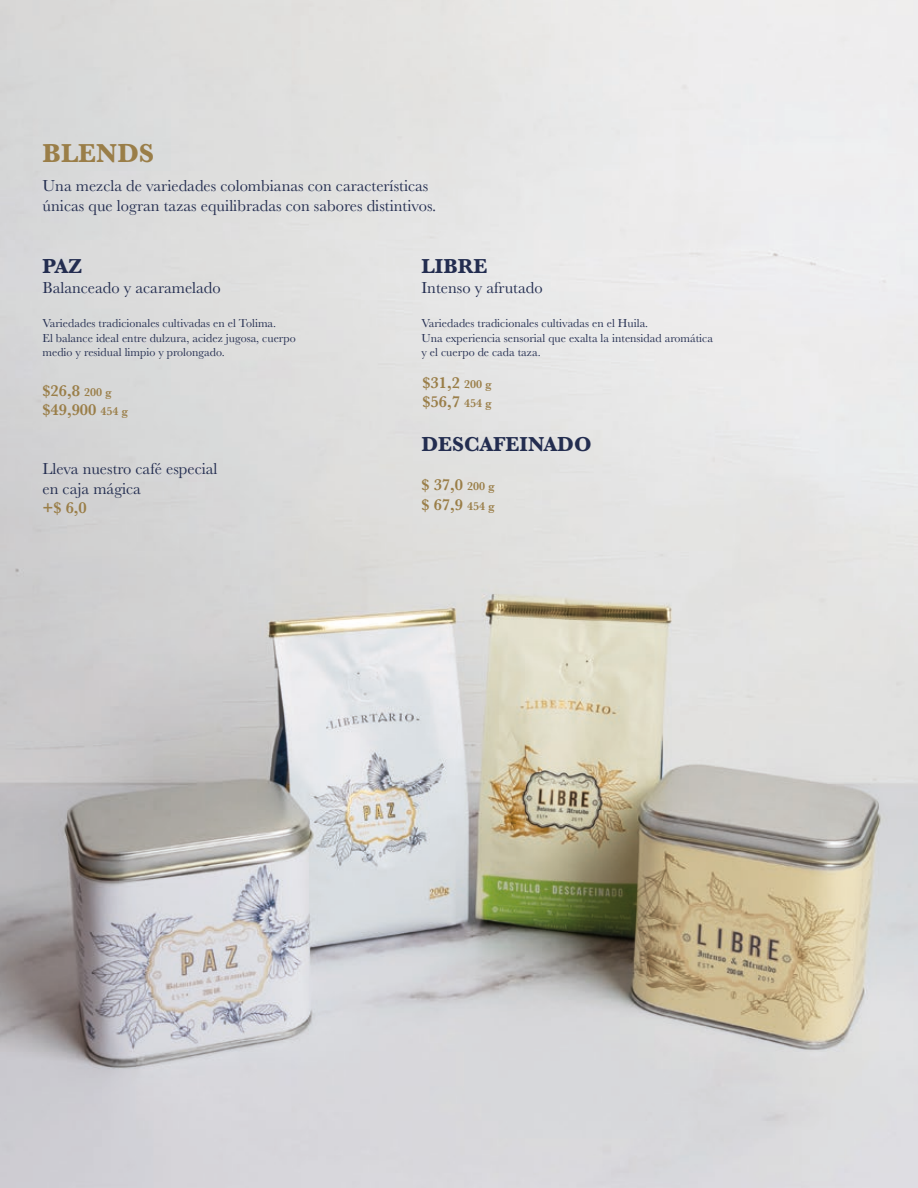
<style>
.page{position:relative;width:918px;height:1188px;background:#fff}
.page>*{position:absolute;margin:0;border:0;box-sizing:border-box;transform-origin:0 0}
.t1{font:700 27px "Baskerville";color:#9a7e48}
.t2{font:700 21px "Baskerville";color:#232d50}
.t3{font:16.5px/19.8px "Baskerville";color:#232d50}
.t4{font:600 16.5px/19.8px "Baskerville";color:#9a7e48}
.t5{font:12px/14.4px "Baskerville";color:#232d50}
.s1{font-size:12px}
</style>
<div class="page">
<img style="left:0;top:0;width:918px;height:1188px">
<h1 class="t1" style="left:43px;top:134px;width:113px">BLENDS</h1>
<h3 class="t3" style="left:43px;top:176px;width:395px">Una mezcla de variedades colombianas con características únicas que logran tazas equilibradas con sabores distintivos.</h3>
<h2 class="t2" style="left:43px;top:252px;width:41px">PAZ</h2>
<h3 class="t3" style="left:43px;top:278px;width:180px">Balanceado y acaramelado</h3>
<p class="t5" style="left:43px;top:316px;width:255px">Variedades tradicionales cultivadas en el Tolima.<br>El balance ideal entre dulzura, acidez jugosa, cuerpo medio y residual limpio y prolongado.</p>
<h3 class="t4" style="left:43px;top:380px;width:87px">$26,8 <span class="s1">200 g </span>$49,900 <span class="s1">454 g</span></h3>
<h3 class="t4" style="left:423px;top:372px;width:71px">$31,2 <span class="s1">200 g </span>$56,7 <span class="s1">454 g</span></h3>
<h2 class="t2" style="left:421px;top:429px;width:172px">DESCAFEINADO</h2>
<h3 class="t4" style="left:421px;top:475px;width:75px">$ 37,0 <span class="s1">200 g </span>$ 67,9 <span class="s1">454 g</span></h3>
<h2 class="t2" style="left:421px;top:252px;width:68px">LIBRE</h2>
<h3 class="t3" style="left:421px;top:278px;width:123px">Intenso y afrutado</h3>
<p class="t5" style="left:421px;top:316px;width:293px">Variedades tradicionales cultivadas en el Huila.<br>Una experiencia sensorial que exalta la intensidad aromática y el cuerpo de cada taza.</p>
<h3 class="t3" style="left:43px;top:459px;width:177px">Lleva nuestro café especial en caja mágica</h3>
<h3 class="t4" style="left:43px;top:498px;width:46px">+$ 6,0</h3>
</div>
